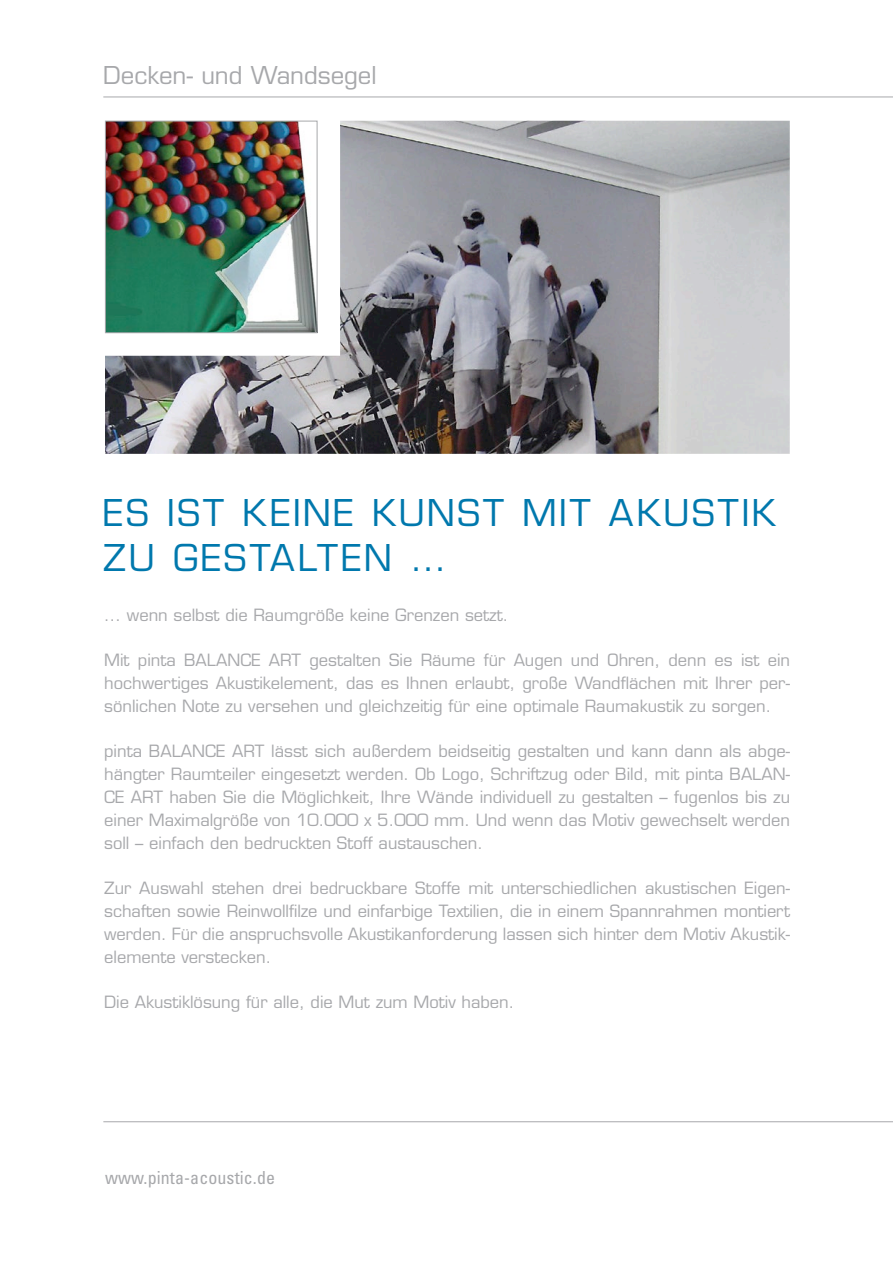
<style>
.page{position:relative;width:893px;height:1263px;background:#fff}
.page>*{position:absolute;margin:0;border:0;box-sizing:border-box;transform-origin:0 0}
.t1{font:36px/45px "Eurostile LT";letter-spacing:.07em;color:#0078ad}
.t2{font:24px "Eurostile LT";letter-spacing:-.005em;color:#a7a8ab}
.Fließtext_schwarz{font:condensed 18px "Univers LT";letter-spacing:.005em;color:#a7a8ab}
.t3{font:16.5px/22.8px "Eurostile LT";color:#a7a8ab;text-align:justify}
</style>
<div class="page">
<img style="left:105px;top:121px;width:685px;height:333px">
<hr style="left:103px;top:1121px;width:790px;height:1px;background:#a7a8ab">
<hr style="left:103px;top:97px;width:790px;height:1px;background:#a7a8ab">
<p class="t2" style="left:103px;top:60px;width:275px">Decken- und Wandsegel</p>
<p class="t1" style="left:103px;top:490px;width:674px">ES IST KEINE KUNST MIT AKUSTIK<br>ZU GESTALTEN …</p>
<p class="t3" style="left:104px;top:603px;width:406px">... wenn selbst die Raumgröße keine Grenzen setzt.</p>
<p class="t3" style="left:104px;top:649px;width:687px">Mit pinta BALANCE ART gestalten Sie Räume für Augen und Ohren, denn es ist ein hochwertiges Akustikelement, das es Ihnen erlaubt, große Wandflächen mit Ihrer per&shy;sönlichen Note zu versehen und gleichzeitig für eine optimale Raumakustik zu sorgen.</p>
<p class="t3" style="left:104px;top:740px;width:687px">pinta BALANCE ART lässt sich außerdem beidseitig gestalten und kann dann als abge&shy;hängter Raumteiler eingesetzt werden. Ob Logo, Schriftzug oder Bild, mit pinta BALAN-CE ART haben Sie die Möglichkeit, Ihre Wände individuell zu gestalten – fugenlos bis zu einer Maximalgröße von 10.000 x 5.000 mm. Und wenn das Motiv gewechselt werden soll – einfach den bedruckten Stoff austauschen.</p>
<p class="t3" style="left:104px;top:877px;width:687px">Zur Auswahl stehen drei bedruckbare Stoffe mit unterschiedlichen akustischen Eigen&shy;schaften sowie Reinwollfilze und einfarbige Textilien, die in einem Spannrahmen montiert werden. Für die anspruchsvolle Akustikanforderung lassen sich hinter dem Motiv Akustik&shy;elemente verstecken.</p>
<p class="t3" style="left:104px;top:991px;width:412px">Die Akustiklösung für alle, die Mut zum Motiv haben.</p>
<p class="Fließtext_schwarz" style="left:105px;top:1166px;width:172px">www.pinta-acoustic.de</p>
</div>
